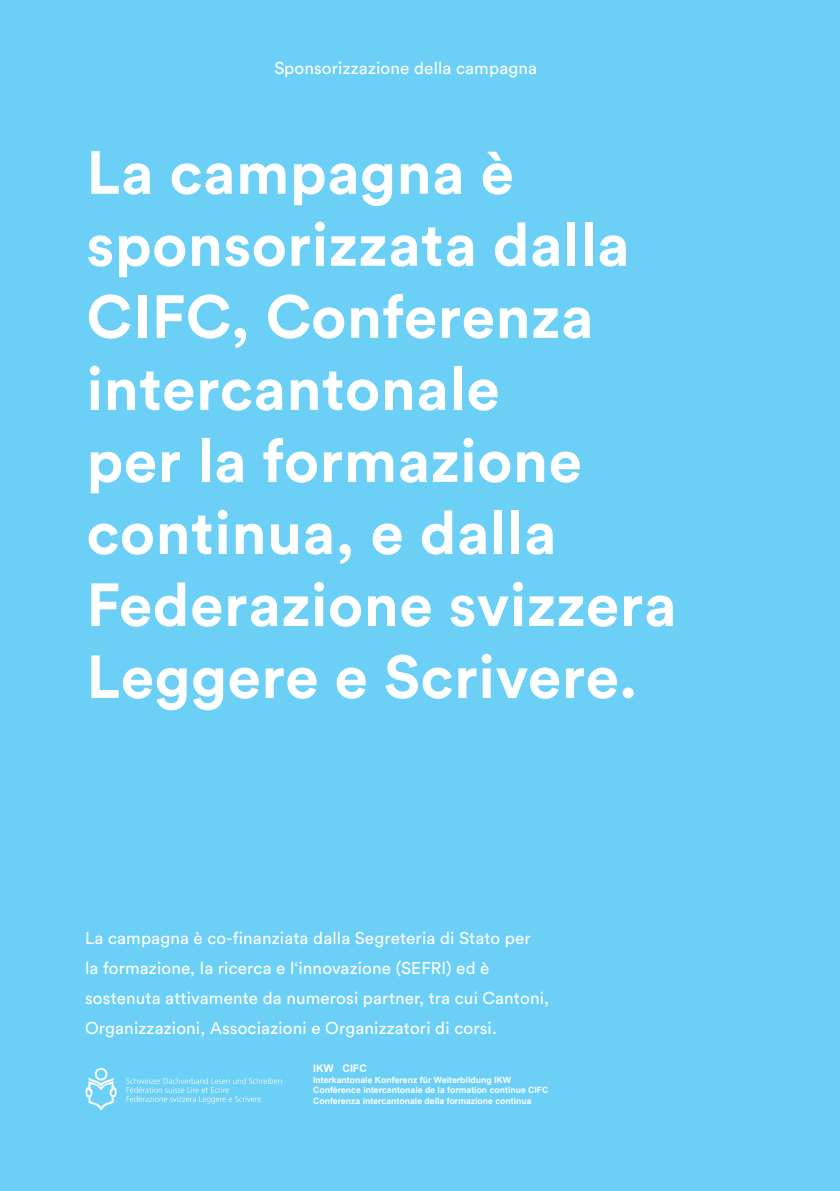
<style>
.page{position:relative;width:840px;height:1191px;background:#fff}
.page>*{position:absolute;margin:0;border:0;box-sizing:border-box;transform-origin:0 0}
.t1{font:700 60px/72px "Circular Std";letter-spacing:.01em;color:#fff}
.t2{font:17px/30px "Circular Std";letter-spacing:.01em;color:#fff}
.t3{font:700 10.4px "Arial";letter-spacing:.005em;color:#fff}
.t4{font:700 8.6px/10.8px "Arial";letter-spacing:.005em;color:#fff}
</style>
<div class="page">
<div style="left:0;top:0;width:839px;height:1191px;background:#6bcff6"></div>
<svg style="left:85px;top:1067px;width:31px;height:42px"></svg>
<svg style="left:126px;top:1077px;width:155px;height:26px"></svg>
<p class="t2" style="left:274px;top:53px;width:264px">Sponsorizzazione della campagna</p>
<h1 class="t1" style="left:86px;top:135px;width:591px">La campagna è sponsorizzata dalla<br>CIFC, Conferenza intercantonale<br>per la formazione continua, e dalla<br>Federazione svizzera<br>Leggere e Scrivere.</h1>
<p class="t2" style="left:85px;top:923px;width:465px">La campagna è co-finanziata dalla Segreteria di Stato per<br>la formazione, la ricerca e l‘innovazione (SEFRI) ed è sostenuta attivamente da numerosi partner, tra cui Cantoni, Organizzazioni, Associazioni e Organizzatori di corsi.</p>
<p class="t3" style="left:313px;top:1061px;width:55px">IKW CIFC</p>
<p class="t4" style="left:313px;top:1074px;width:237px">Interkantonale Konferenz für Weiterbildung IKW<br>Conférence intercantonale de la formation continue CIFC<br>Conferenza intercantonale della formazione continua</p>
</div>
